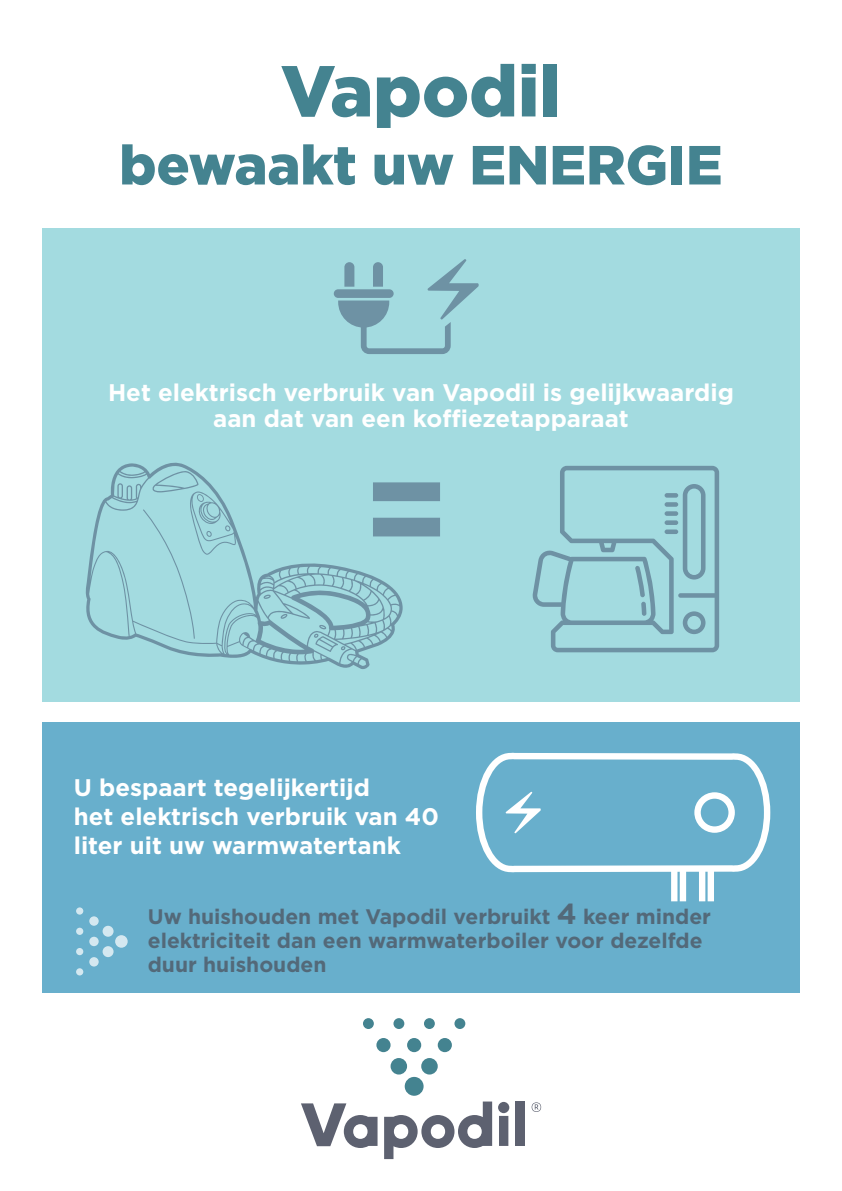
<style>
.page{position:relative;width:842px;height:1191px;background:#fff}
.page>*{position:absolute;margin:0;border:0;box-sizing:border-box;transform-origin:0 0}
.t1{font:900 72px "Gotham";color:#448390}
.t2{font:900 55px "Gotham";color:#448390}
.t3{font:700 24px/28.8px "Gotham";color:#fff}
.t4{font:700 21px/24px "Gotham";color:#536979}
.s1{font-size:29px}
</style>
<div class="page">
<div style="left:42px;top:722px;width:758px;height:270px;background:#68afcc"></div>
<div style="left:42px;top:228px;width:758px;height:473px;background:#a3dbe0"></div>
<svg style="left:403px;top:482px;width:37px;height:54px"></svg>
<svg style="left:85px;top:462px;width:318px;height:207px"></svg>
<svg style="left:206px;top:531px;width:6px;height:6px"></svg>
<svg style="left:225px;top:525px;width:6px;height:6px"></svg>
<svg style="left:143px;top:509px;width:52px;height:130px"></svg>
<svg style="left:152px;top:469px;width:52px;height:33px"></svg>
<svg style="left:263px;top:594px;width:8px;height:5px"></svg>
<svg style="left:280px;top:613px;width:8px;height:6px"></svg>
<svg style="left:314px;top:624px;width:32px;height:28px"></svg>
<svg style="left:532px;top:466px;width:187px;height:186px"></svg>
<hr style="left:665px;top:493px;width:13px;height:4px;background:#6e92a4;border-radius:2px">
<div style="left:665px;top:502px;width:13px;height:5px;background:#6e92a4;border-radius:2px"></div>
<div style="left:665px;top:511px;width:13px;height:5px;background:#6e92a4;border-radius:2px"></div>
<div style="left:665px;top:520px;width:13px;height:5px;background:#6e92a4;border-radius:2px"></div>
<div style="left:665px;top:529px;width:13px;height:5px;background:#6e92a4;border-radius:2px"></div>
<div style="left:334px;top:289px;width:60px;height:9px;background:#6e92a4;border-radius:4px"></div>
<svg style="left:338px;top:259px;width:141px;height:95px"></svg>
<svg style="left:476px;top:752px;width:294px;height:149px"></svg>
<div style="left:115px;top:935px;width:13px;height:12px;background:#d4e8f0;border-radius:50%"></div>
<svg style="left:89px;top:957px;width:10px;height:9px"></svg>
<svg style="left:89px;top:936px;width:10px;height:10px"></svg>
<svg style="left:89px;top:916px;width:10px;height:9px"></svg>
<svg style="left:76px;top:927px;width:7px;height:8px"></svg>
<div style="left:76px;top:948px;width:7px;height:7px;background:#d4e8f0;border-radius:50%"></div>
<div style="left:76px;top:968px;width:7px;height:7px;background:#d4e8f0;border-radius:50%"></div>
<div style="left:76px;top:907px;width:7px;height:7px;background:#d4e8f0;border-radius:50%"></div>
<div style="left:103px;top:946px;width:11px;height:11px;background:#d4e8f0;border-radius:50%"></div>
<svg style="left:103px;top:925px;width:11px;height:11px"></svg>
<svg style="left:498px;top:1101px;width:11px;height:45px"></svg>
<div style="left:515px;top:1101px;width:10px;height:45px;background:#5d6170"></div>
<svg style="left:384px;top:1101px;width:108px;height:58px"></svg>
<svg style="left:301px;top:1103px;width:77px;height:45px"></svg>
<div style="left:405px;top:1076px;width:19px;height:19px;background:#448390;border-radius:50%"></div>
<div style="left:376px;top:1038px;width:15px;height:14px;background:#448390;border-radius:50%"></div>
<div style="left:407px;top:1038px;width:14px;height:14px;background:#448390;border-radius:50%"></div>
<div style="left:438px;top:1038px;width:14px;height:14px;background:#448390;border-radius:50%"></div>
<div style="left:424px;top:1018px;width:11px;height:11px;background:#448390;border-radius:50%"></div>
<div style="left:393px;top:1018px;width:11px;height:11px;background:#448390;border-radius:50%"></div>
<div style="left:363px;top:1018px;width:11px;height:11px;background:#448390;border-radius:50%"></div>
<div style="left:454px;top:1018px;width:11px;height:11px;background:#448390;border-radius:50%"></div>
<div style="left:391px;top:1058px;width:16px;height:16px;background:#448390;border-radius:50%"></div>
<div style="left:421px;top:1058px;width:17px;height:16px;background:#448390;border-radius:50%"></div>
<svg style="left:532px;top:1102px;width:9px;height:10px"></svg>
<h1 class="t1" style="left:281px;top:41px;width:282px">Vapodil</h1>
<h2 class="t2" style="left:119px;top:127px;width:605px">bewaakt uw ENERGIE</h2>
<p class="t3" style="left:108px;top:379px;width:627px;line-height:26px;text-align:center">Het elektrisch verbruik van Vapodil is gelijkwaardig aan dat van een koffiezetapparaat</p>
<p class="t3" style="left:74px;top:773px;width:367px">U bespaart tegelijkertijd<br>het elektrisch verbruik van 40 liter uit uw warmwatertank</p>
<p class="t4" style="left:148px;top:904px;width:565px">Uw huishouden met Vapodil verbruikt <span class="s1">4</span> keer minder elektriciteit dan een warmwaterboiler voor dezelfde duur huishouden</p>
</div>
